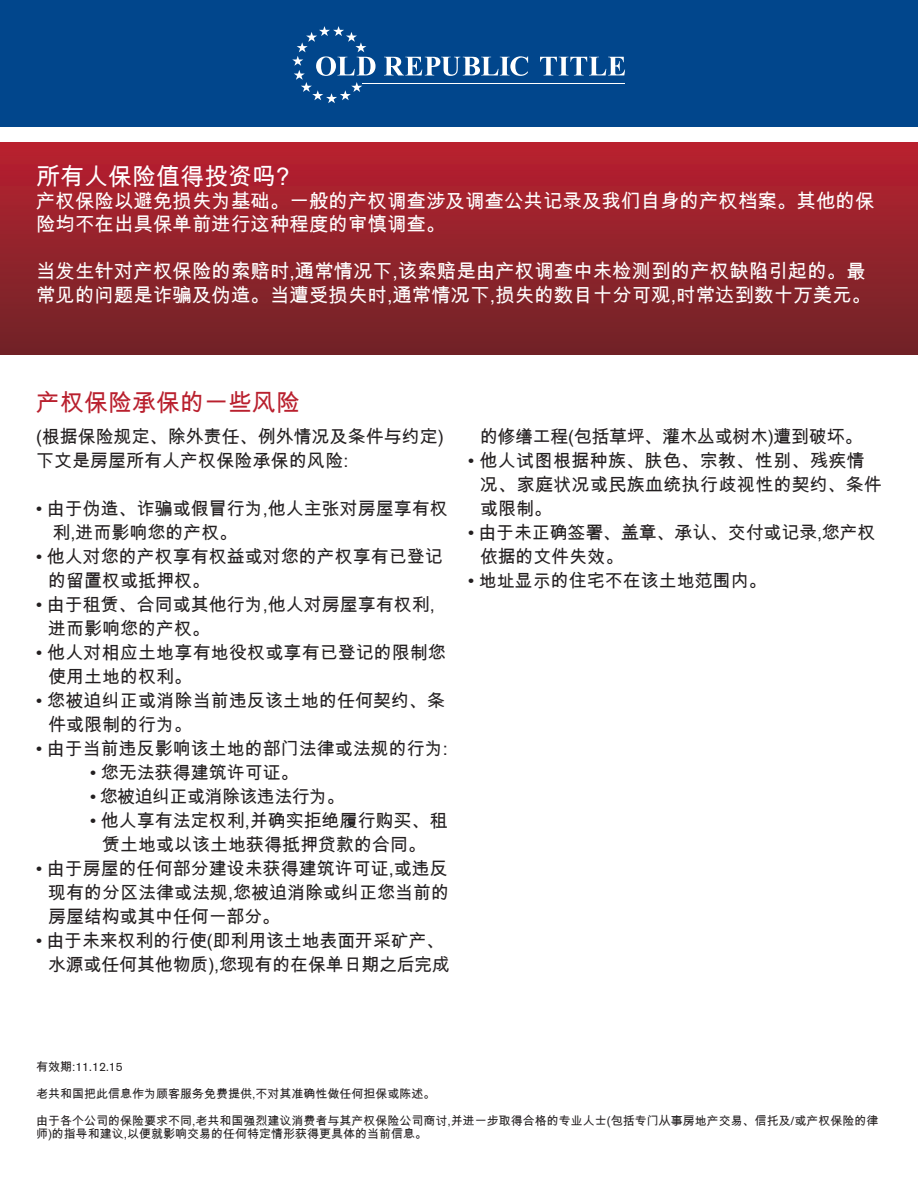
<style>
.page{position:relative;width:918px;height:1188px;background:#fff}
.page>*{position:absolute;margin:0;border:0;box-sizing:border-box;transform-origin:0 0}
.t1{font:24px "Arial Unicode MS";color:#fff}
.t2{font:24px "Arial Unicode MS";color:#b9202e}
.t3{font:19.5px/23.4px "Arial Unicode MS";color:#fff}
.t4{font:18px/24px "Arial Unicode MS";color:#231f20}
.t5{font:18px/24px "Arial Unicode MS";letter-spacing:.02em;color:#231f20}
.t6{font:18px "Arial Unicode MS";letter-spacing:-.02em;color:#231f20}
.t7{font:18px "Arial Unicode MS";letter-spacing:-.03em;color:#231f20}
.t8{font:12px/13.5px "Arial Unicode MS";color:#231f20}
.t9{font:12px "Akzidenz Grotesk BE";color:#231f20}
.s1{font-family:"Akzidenz Grotesk BE"}
.s2{font-family:"Arial Unicode MS"}
</style>
<div class="page">
<div style="left:0;top:142px;width:918px;height:213px;background:linear-gradient(to bottom,#b92130,#6f2427)"></div>
<div style="left:0;top:0;width:918px;height:127px;background:#01468c"></div>
<svg style="left:384px;top:56px;width:144px;height:20px"></svg>
<svg style="left:540px;top:57px;width:85px;height:18px"></svg>
<svg style="left:292px;top:26px;width:84px;height:77px"></svg>
<hr style="left:362px;top:83px;width:263px;height:1px;background:#fff">
<p class="t1" style="left:36px;top:159px;width:255px">所有人保险值得投资吗?</p>
<p class="t3" style="left:36px;top:189px;width:840px">产权保险以避免损失为基础。一般的产权调查涉及调查公共记录及我们自身的产权档案。其他的保险均不在出具保单前进行这种程度的审慎调查。</p>
<p class="t3" style="left:36px;top:259px;width:837px">当发生针对产权保险的索赔时,通常情况下,该索赔是由产权调查中未检测到的产权缺陷引起的。最常见的问题是诈骗及伪造。当遭受损失时,通常情况下,损失的数目十分可观,时常达到数十万美元。</p>
<p class="t2" style="left:36px;top:385px;width:265px">产权保险承保的一些风险</p>
<p class="t4" style="left:36px;top:425px;width:409px">(根据保险规定、除外责任、例外情况及条件与约定)下文是房屋所有人产权保险承保的风险:</p>
<p class="t4" style="left:52px;top:497px;width:397px;text-indent:-16px"><span class="s1">•</span> 由于伪造、诈骗或假冒行为,他人主张对房屋享有权利,进而影响您的产权。</p>
<p class="t4" style="left:48px;top:545px;width:396px;text-indent:-12px"><span class="s1">•</span> 他人对您的产权享有权益或对您的产权享有已登记的留置权或抵押权。</p>
<p class="t4" style="left:48px;top:593px;width:388px;text-indent:-12px"><span class="s1">•</span> 由于租赁、合同或其他行为,他人对房屋享有权利,进而影响您的产权。</p>
<p class="t4" style="left:48px;top:641px;width:399px;text-indent:-12px"><span class="s1">•</span> 他人对相应土地享有地役权或享有已登记的限制您使用土地的权利。</p>
<p class="t4" style="left:48px;top:689px;width:399px;text-indent:-12px"><span class="s1">•</span> 您被迫纠正或消除当前违反该土地的任何契约、条件或限制的行为。</p>
<p class="t4" style="left:36px;top:737px;width:413px"><span class="s1">•</span> 由于当前违反影响该土地的部门法律或法规的行为:</p>
<p class="t4" style="left:90px;top:761px;width:210px"><span class="s1">•</span> 您无法获得建筑许可证。</p>
<p class="t7" style="left:90px;top:784px;width:256px"><span class="s1">•</span> 您被迫纠正或消除该违法行为。</p>
<p class="t4" style="left:90px;top:809px;width:359px;text-align:center"><span class="s1">•</span> 他人享有法定权利,并确实拒绝履行购买、租赁土地或以该土地获得抵押贷款的合同。</p>
<p class="t4" style="left:48px;top:857px;width:403px;text-align:justify;text-indent:-12px"><span class="s1">•</span> 由于房屋的任何部分建设未获得建筑许可证,或违反现有的分区法律或法规,您被迫消除或纠正您当前的房屋结构或其中任何一部分。</p>
<p class="t4" style="left:48px;top:929px;width:403px;text-indent:-12px"><span class="s1">•</span> 由于未来权利的行使(即利用该土地表面开采矿产、水源或任何其他物质),您现有的在保单日期之后完成</p>
<p class="t6" style="left:480px;top:424px;width:384px">的修缮工程(包括草坪、灌木丛或树木)遭到破坏。</p>
<p class="t5" style="left:480px;top:449px;width:403px;text-indent:-12px"><span class="s1">•</span> 他人试图根据种族、肤色、宗教、性别、残疾情况、家庭状况或民族血统执行歧视性的契约、条件或限制。</p>
<p class="t4" style="left:480px;top:521px;width:397px;text-indent:-12px"><span class="s1">•</span> 由于未正确签署、盖章、承认、交付或记录,您产权依据的文件失效。</p>
<p class="t4" style="left:468px;top:569px;width:300px"><span class="s1">•</span> 地址显示的住宅不在该土地范围内。</p>
<p class="t9" style="left:36px;top:1059px;width:88px"><span class="s2">有效期:</span>11.12.15</p>
<p class="t8" style="left:36px;top:1086px;width:401px">老共和国把此信息作为顾客服务免费提供,不对其准确性做任何担保或陈述。</p>
<p class="t8" style="left:36px;top:1113px;width:844px">由于各个公司的保险要求不同,老共和国强烈建议消费者与其产权保险公司商讨,并进一步取得合格的专业人士(包括专门从事房地产交易、信托及<span class="s1">/</span>或产权保险的律师)的指导和建议,以便就影响交易的任何特定情形获得更具体的当前信息。</p>
</div>
